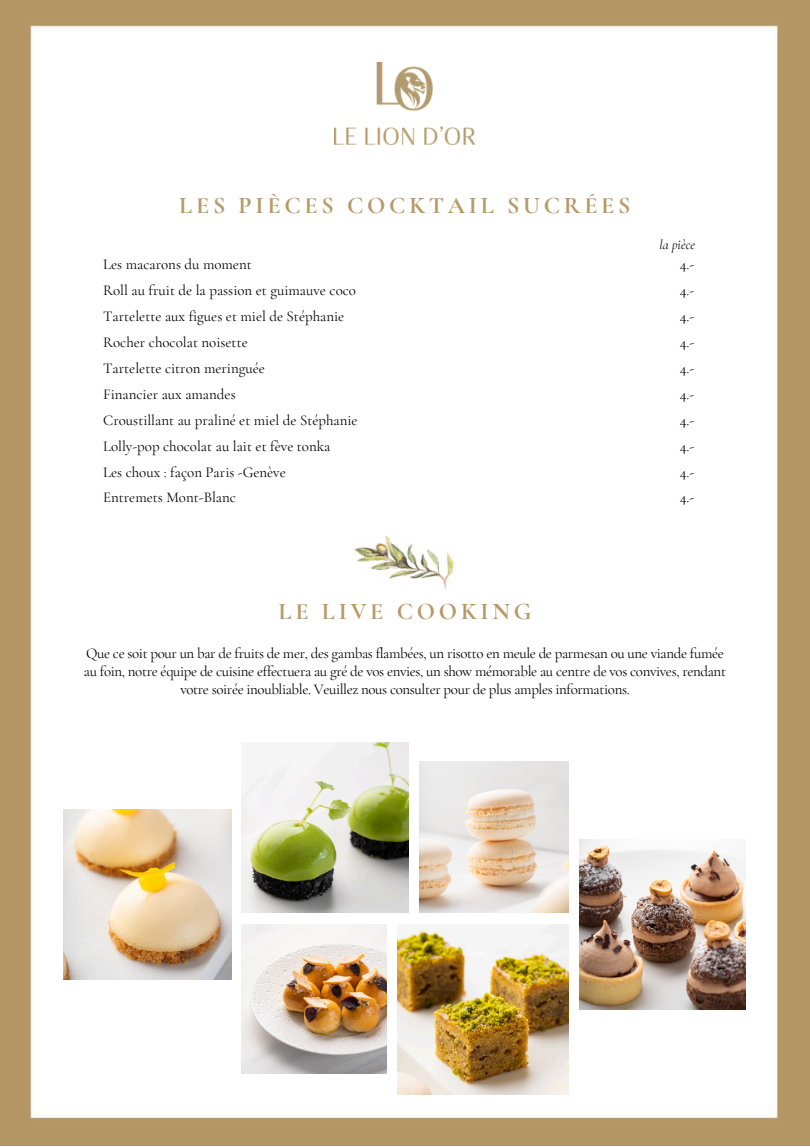
<style>
.page{position:relative;width:810px;height:1147px;background:#fff}
.page>*{position:absolute;margin:0;border:0;box-sizing:border-box;transform-origin:0 0}
.t1{font:700 24px "Cormorant Garamond";letter-spacing:.16em;color:#b79a67}
.t2{font:15px/25.8px "Cormorant Garamond";color:#000}
.t3{font:15px/18px "Cormorant Garamond";letter-spacing:-.025em;color:#000;text-align:center}
.t4{font:italic 13.5px "Cormorant Garamond";letter-spacing:.005em;color:#000}
</style>
<div class="page">
<img style="left:0;top:0;width:810px;height:1145px">
<img style="left:241px;top:924px;width:145px;height:149px">
<img style="left:420px;top:761px;width:148px;height:151px">
<img style="left:64px;top:809px;width:167px;height:170px">
<img style="left:241px;top:742px;width:168px;height:170px">
<img style="left:397px;top:924px;width:171px;height:170px">
<img style="left:579px;top:839px;width:167px;height:170px">
<img style="left:352px;top:534px;width:106px;height:56px">
<img style="left:334px;top:63px;width:142px;height:82px">
<h1 class="t1" style="left:179px;top:190px;width:453px">LES PIÈCES COCKTAIL SUCRÉES</h1>
<p class="t4" style="left:660px;top:236px;width:37px">la pièce</p>
<p class="t2" style="left:103px;top:252px;width:256px">Les macarons du moment<br>Roll au fruit de la passion et guimauve coco<br>Tartelette aux figues et miel de Stéphanie<br>Rocher chocolat noisette<br>Tartelette citron meringuée<br>Financier aux amandes<br>Croustillant au praliné et miel de Stéphanie<br>Lolly-pop chocolat au lait et fève tonka<br>Les choux : façon Paris -Genève<br>Entremets Mont-Blanc</p>
<p class="t2" style="left:680px;top:252px;width:16px;text-align:justify">4.- 4.- 4.- 4.- 4.- 4.- 4.- 4.- 4.- 4.-</p>
<h1 class="t1" style="left:279px;top:596px;width:254px">LE LIVE COOKING</h1>
<p class="t3" style="left:84px;top:644px;width:644px">Que ce soit pour un bar de fruits de mer, des gambas flambées, un risotto en meule de parmesan ou une viande fumée au foin, notre équipe de cuisine effectuera au gré de vos envies, un show mémorable au centre de vos convives, rendant votre soirée inoubliable. Veuillez nous consulter pour de plus amples informations.</p>
</div>
